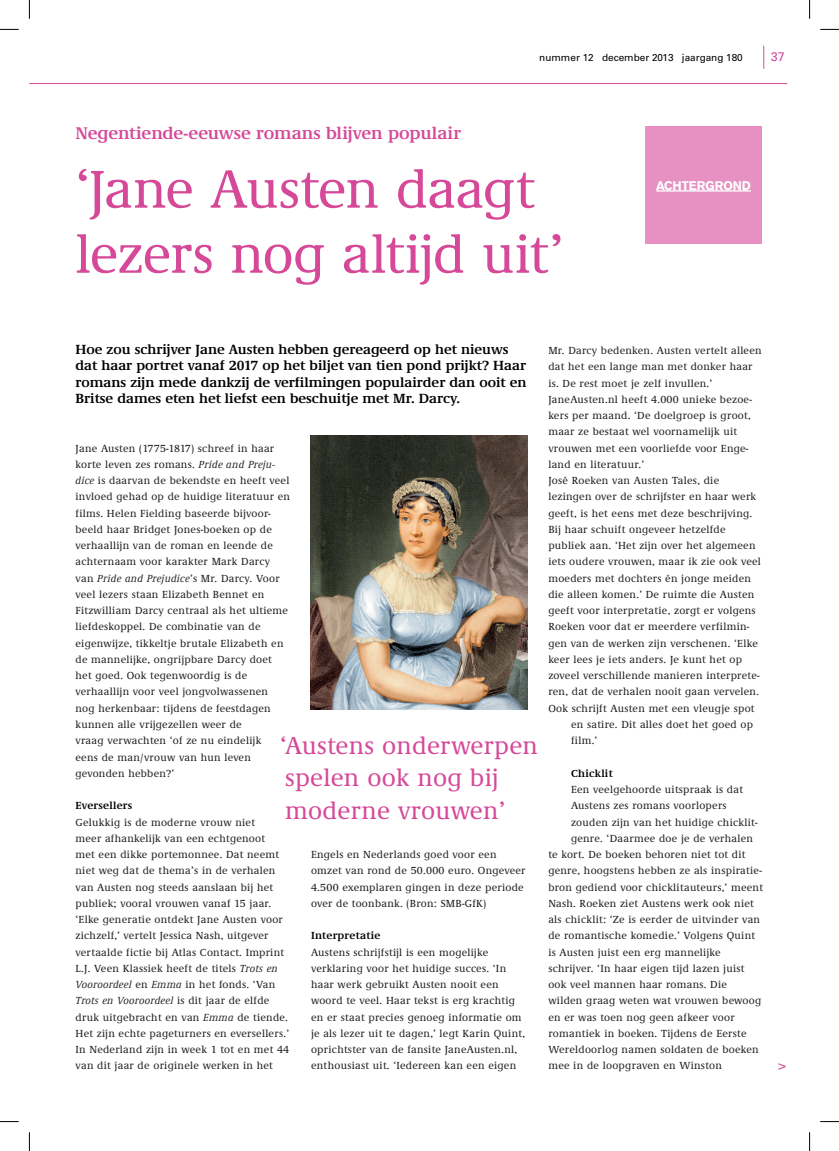
<style>
.page{position:relative;width:839px;height:1151px;background:#fff}
.page>*{position:absolute;margin:0;border:0;box-sizing:border-box;transform-origin:0 0}
.t1{font:500 55px/65px "Demos";letter-spacing:-.015em;color:#d64999}
.t2{font:500 25px/32.5px "Demos";letter-spacing:.01em;color:#d64999}
.t3{font:600 17.5px "Demos";color:#d64999}
.t4{font:600 13.75px/16.2px "Demos";color:#000}
.t5{font:13.75px "Univers LT Std";color:#d64999}
.t6{font:12.5px "Gothic 725 BT Black A";color:#fff}
.t7{font:12.5px "Univers LT Std";color:#d64999}
.t8{font:500 10.62px/16.2px "Demos";letter-spacing:.025em;color:#231f20}
.t9{font:600 10.62px "Demos";letter-spacing:.025em;color:#000}
.t10{font:10px "Univers LT Std";color:#000}
.s1{font-weight:400;font-style:italic}
</style>
<div class="page">
<svg style="left:763px;top:46px;width:1px;height:23px"></svg>
<hr style="left:29px;top:83px;width:758px;height:1px;background:#d64999">
<img style="left:310px;top:435px;width:217px;height:274px">
<div style="left:645px;top:126px;width:116px;height:117px;background:#e691c1"></div>
<hr style="left:656px;top:190px;width:94px;height:1px;background:#fff">
<svg style="left:0;top:29px;width:19px;height:1px"></svg>
<svg style="left:820px;top:29px;width:18px;height:1px"></svg>
<svg style="left:0;top:1121px;width:19px;height:1px"></svg>
<svg style="left:820px;top:1121px;width:18px;height:1px"></svg>
<svg style="left:29px;top:0;width:1px;height:19px"></svg>
<svg style="left:29px;top:1132px;width:1px;height:18px"></svg>
<svg style="left:809px;top:0;width:1px;height:19px"></svg>
<svg style="left:809px;top:1132px;width:1px;height:18px"></svg>
<p class="t10" style="left:539px;top:52px;width:205px">nummer 12 december 2013 jaargang 180</p>
<p class="t7" style="left:770px;top:49px;width:15px">37</p>
<h3 class="t3" style="left:75px;top:124px;width:387px">Negentiende-eeuwse romans blijven populair</h3>
<h1 class="t1" style="left:75px;top:158px;width:489px">‘Jane Austen daagt lezers nog altijd uit’</h1>
<p class="t6" style="left:656px;top:177px;width:96px">ACHTERGROND</p>
<p class="t4" style="left:75px;top:341px;width:452px">Hoe zou schrijver Jane Austen hebben gereageerd op het nieuws dat haar portret vanaf 2017 op het biljet van tien pond prijkt? Haar romans zijn mede dankzij de verfilmingen populairder dan ooit en Britse dames eten het liefst een beschuitje met Mr. Darcy.</p>
<p class="t8" style="left:75px;top:440px;width:216px">Jane Austen (1775-1817) schreef in haar korte leven zes romans. <span class="s1">Pride and Preju&shy;dice</span> is daarvan de bekendste en heeft veel invloed gehad op de huidige literatuur en films. Helen Fielding baseerde bijvoor&shy;beeld haar Bridget Jones-boeken op de verhaallijn van de roman en leende de achternaam voor karakter Mark Darcy van <span class="s1">Pride and Prejudice</span>’s Mr. Darcy. Voor veel lezers staan Elizabeth Bennet en Fitzwilliam Darcy centraal als het ultieme liefdeskoppel. De combinatie van de eigenwijze, tikkeltje brutale Elizabeth en de mannelijke, ongrijpbare Darcy doet het goed. Ook tegenwoordig is de verhaallijn voor veel jongvolwassenen<br>nog herkenbaar: tijdens de feestdagen kunnen alle vrijgezellen weer de<br>vraag verwachten ‘of ze nu eindelijk<br>eens de man/vrouw van hun leven gevonden hebben?’</p>
<p class="t9" style="left:75px;top:799px;width:58px">Eversellers</p>
<p class="t8" style="left:75px;top:814px;width:215px">Gelukkig is de moderne vrouw niet<br>meer afhankelijk van een echtgenoot<br>met een dikke portemonnee. Dat neemt niet weg dat de thema’s in de verhalen van Austen nog steeds aanslaan bij het publiek; vooral vrouwen vanaf 15 jaar. ‘Elke generatie ontdekt Jane Austen voor zichzelf,’ vertelt Jessica Nash, uitgever vertaalde fictie bij Atlas Contact. Imprint L.J. Veen Klassiek heeft de titels <span class="s1">Trots en Vooroordeel</span> en <span class="s1">Emma</span> in het fonds. ‘Van <span class="s1">Trots en Vooroordeel</span> is dit jaar de elfde druk uitgebracht en van <span class="s1">Emma</span> de tiende.<br>Het zijn echte pageturners en eversellers.’ In Nederland zijn in week 1 tot en met 44 van dit jaar de originele werken in het</p>
<h2 class="t2" style="left:280px;top:729px;width:259px">‘Austens onderwerpen spelen ook nog bij moderne vrouwen’</h2>
<p class="t8" style="left:311px;top:846px;width:216px">Engels en Nederlands goed voor een omzet van rond de 50.000 euro. Ongeveer 4.500 exemplaren gingen in deze periode over de toonbank. (Bron: SMB-GfK)</p>
<p class="t9" style="left:311px;top:929px;width:71px">Interpretatie</p>
<p class="t8" style="left:311px;top:943px;width:215px">Austens schrijfstijl is een mogelijke verklaring voor het huidige succes. ‘In haar werk gebruikt Austen nooit een woord te veel. Haar tekst is erg krachtig en er staat precies genoeg informatie om je als lezer uit te dagen,’ legt Karin Quint, oprichtster van de fansite JaneAusten.nl, enthousiast uit. ‘Iedereen kan een eigen</p>
<p class="t8" style="left:548px;top:342px;width:215px">Mr. Darcy bedenken. Austen vertelt alleen</p>
<p class="t8" style="left:548px;top:359px;width:206px">dat het een lange man met donker haar</p>
<p class="t8" style="left:548px;top:375px;width:165px">is. De rest moet je zelf invullen.’</p>
<p class="t8" style="left:548px;top:391px;width:205px">JaneAusten.nl heeft 4.000 unieke bezoe-</p>
<p class="t8" style="left:548px;top:407px;width:204px">kers per maand. ‘De doelgroep is groot,</p>
<p class="t8" style="left:548px;top:424px;width:190px">maar ze bestaat wel voornamelijk uit</p>
<p class="t8" style="left:548px;top:440px;width:201px">vrouwen met een voorliefde voor Enge-</p>
<p class="t8" style="left:548px;top:456px;width:97px">land en literatuur.’</p>
<p class="t8" style="left:548px;top:472px;width:172px">José Roeken van Austen Tales, die</p>
<p class="t8" style="left:548px;top:489px;width:209px">lezingen over de schrijfster en haar werk</p>
<p class="t8" style="left:548px;top:505px;width:205px">geeft, is het eens met deze beschrijving.</p>
<p class="t8" style="left:548px;top:521px;width:179px">Bij haar schuift ongeveer hetzelfde</p>
<p class="t8" style="left:548px;top:537px;width:209px">publiek aan. ‘Het zijn over het algemeen</p>
<p class="t8" style="left:548px;top:554px;width:214px">iets oudere vrouwen, maar ik zie ook veel</p>
<p class="t8" style="left:548px;top:570px;width:204px">moeders met dochters én jonge meiden</p>
<p class="t8" style="left:548px;top:586px;width:207px">die alleen komen.’ De ruimte die Austen</p>
<p class="t8" style="left:548px;top:602px;width:209px">geeft voor interpretatie, zorgt er volgens</p>
<p class="t8" style="left:548px;top:619px;width:202px">Roeken voor dat er meerdere verfilmin-</p>
<p class="t8" style="left:548px;top:635px;width:211px">gen van de werken zijn verschenen. ‘Elke</p>
<p class="t8" style="left:548px;top:651px;width:195px">keer lees je iets anders. Je kunt het op</p>
<p class="t8" style="left:548px;top:667px;width:213px">zoveel verschillende manieren interprete-</p>
<p class="t8" style="left:548px;top:684px;width:212px">ren, dat de verhalen nooit gaan vervelen.</p>
<p class="t8" style="left:548px;top:700px;width:208px">Ook schrijft Austen met een vleugje spot</p>
<p class="t8" style="left:571px;top:716px;width:183px">en satire. Dit alles doet het goed op</p>
<p class="t8" style="left:571px;top:732px;width:28px">film.’</p>
<p class="t9" style="left:571px;top:767px;width:43px">Chicklit</p>
<p class="t8" style="left:571px;top:781px;width:173px">Een veelgehoorde uitspraak is dat</p>
<p class="t8" style="left:571px;top:797px;width:157px">Austens zes romans voorlopers</p>
<p class="t8" style="left:571px;top:814px;width:188px">zouden zijn van het huidige chicklit-</p>
<p class="t8" style="left:571px;top:830px;width:183px">genre. ‘Daarmee doe je de verhalen</p>
<p class="t8" style="left:548px;top:846px;width:199px">te kort. De boeken behoren niet tot dit</p>
<p class="t8" style="left:548px;top:862px;width:215px">genre, hoogstens hebben ze als inspiratie-</p>
<p class="t8" style="left:548px;top:879px;width:216px">bron gediend voor chicklitauteurs,’ meent</p>
<p class="t8" style="left:548px;top:895px;width:207px">Nash. Roeken ziet Austens werk ook niet</p>
<p class="t8" style="left:548px;top:911px;width:213px">als chicklit: ‘Ze is eerder de uitvinder van</p>
<p class="t8" style="left:548px;top:927px;width:208px">de romantische komedie.’ Volgens Quint</p>
<p class="t8" style="left:548px;top:944px;width:174px">is Austen juist een erg mannelijke</p>
<p class="t8" style="left:548px;top:960px;width:198px">schrijver. ‘In haar eigen tijd lazen juist</p>
<p class="t8" style="left:548px;top:976px;width:180px">ook veel mannen haar romans. Die</p>
<p class="t8" style="left:548px;top:992px;width:214px">wilden graag weten wat vrouwen bewoog</p>
<p class="t8" style="left:548px;top:1009px;width:188px">en er was toen nog geen afkeer voor</p>
<p class="t8" style="left:548px;top:1025px;width:200px">romantiek in boeken. Tijdens de Eerste</p>
<p class="t8" style="left:548px;top:1041px;width:212px">Wereldoorlog namen soldaten de boeken</p>
<p class="t8" style="left:548px;top:1057px;width:175px">mee in de loopgraven en Winston</p>
<p class="t5" style="left:778px;top:1056px;width:10px">&gt;</p>
</div>
